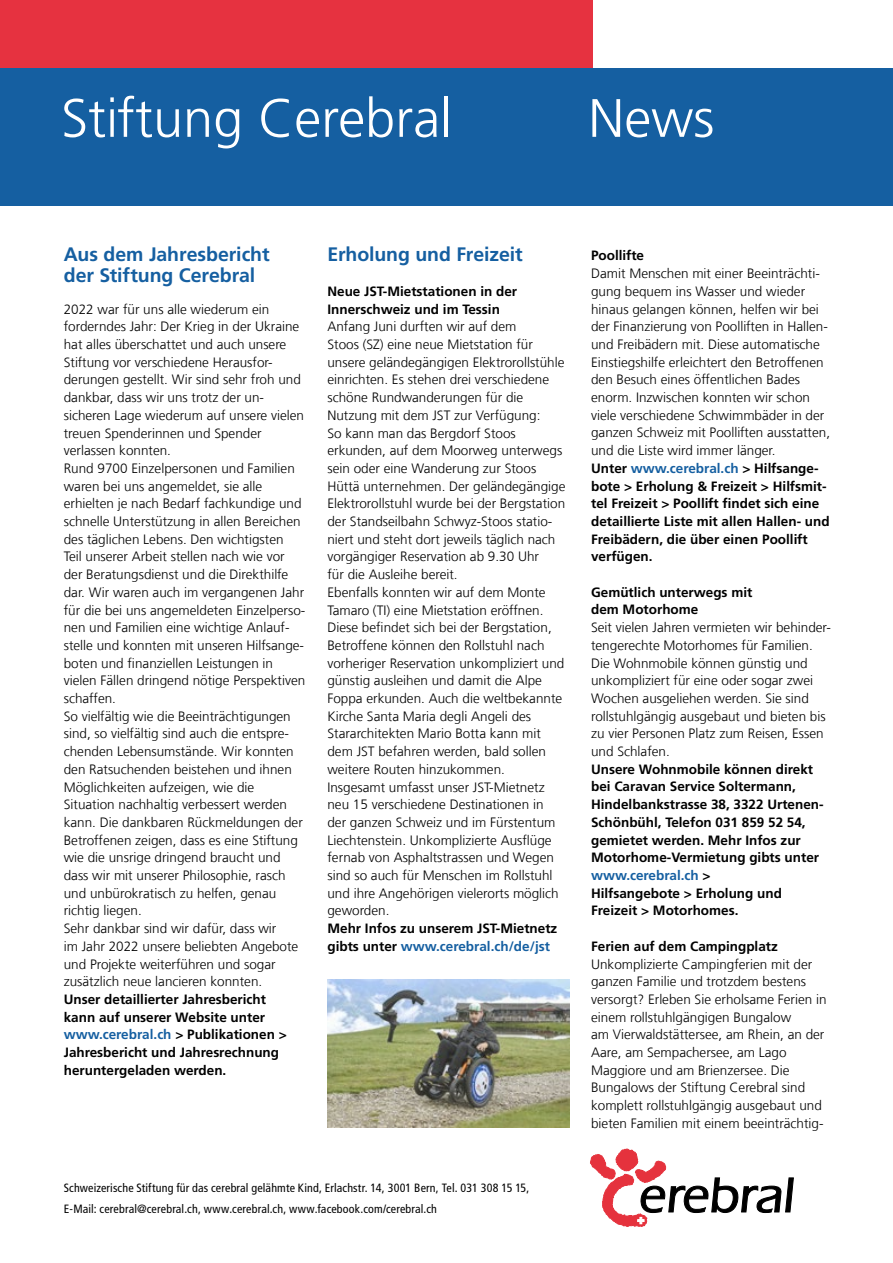
<style>
.page{position:relative;width:893px;height:1263px;background:#fff}
.page>*{position:absolute;margin:0;border:0;box-sizing:border-box;transform-origin:0 0}
.t1{font:300 54px "Frutiger LT Com";color:#fff}
.t2{font:700 19.5px/21px "Frutiger LT Com";letter-spacing:-.005em;color:#155fa1}
.t3{font:300 13.5px/17.7px "Frutiger LT Com";color:#000}
.t4{font:700 13.5px/17.7px "Frutiger LT Com";color:#000}
.t5{font:condensed 12px/21px "Frutiger LT Pro";letter-spacing:.01em;color:#000}
.s1{color:#155fa1}
.s2{font-weight:700}
.s3{font-weight:700;color:#155fa1}
</style>
<div class="page">
<div style="left:0;top:0;width:592px;height:68px;background:#e63240"></div>
<div style="left:0;top:68px;width:893px;height:138px;background:#155fa1"></div>
<svg style="left:590px;top:1149px;width:204px;height:78px"></svg>
<img style="left:327px;top:979px;width:243px;height:148px">
<h1 class="t1" style="left:61px;top:87px;width:393px">Stiftung Cerebral</h1>
<h1 class="t1" style="left:588px;top:87px;width:128px">News</h1>
<h2 class="t2" style="left:64px;top:243px;width:207px">Aus dem Jahresbericht der Stiftung Cerebral</h2>
<p class="t3" style="left:64px;top:300px;width:243px">2022 war für uns alle wiederum ein forderndes Jahr: Der Krieg in der Ukraine hat alles überschattet und auch unsere Stiftung vor verschiedene Herausfor&shy;derungen gestellt. Wir sind sehr froh und dankbar, dass wir uns trotz der un--- sicheren Lage wiederum auf unsere vielen treuen Spenderinnen und Spender verlassen konnten.<br>Rund 9700 Einzelpersonen und Familien waren bei uns angemeldet, sie alle erhielten je nach Bedarf fachkundige und schnelle Unterstützung in allen Bereichen des täglichen Lebens. Den wichtigsten<br>Teil unserer Arbeit stellen nach wie vor der Beratungsdienst und die Direkthilfe dar. Wir waren auch im vergangenen Jahr für die bei uns angemeldeten Einzelperso&shy;nen und Familien eine wichtige Anlauf&shy;stelle und konnten mit unseren Hilfsange&shy;boten und finanziellen Leistungen in vielen Fällen dringend nötige Perspektiven schaffen.<br>So vielfältig wie die Beeinträchtigungen sind, so vielfältig sind auch die entspre&shy;chenden Lebensumstände. Wir konnten den Ratsuchenden beistehen und ihnen Möglichkeiten aufzeigen, wie die Situation nachhaltig verbessert werden kann. Die dankbaren Rückmeldungen der Betroffenen zeigen, dass es eine Stiftung wie die unsrige dringend braucht und dass wir mit unserer Philosophie, rasch und unbürokratisch zu helfen, genau richtig liegen.<br>Sehr dankbar sind wir dafür, dass wir<br>im Jahr 2022 unsere beliebten Angebote und Projekte weiterführen und sogar zusätzlich neue lancieren konnten.</p>
<p class="t4" style="left:64px;top:990px;width:225px">Unser detaillierter Jahresbericht kann auf unserer Website unter <span class="s1">www.cerebral.ch</span> &gt; Publikationen &gt;<br>Jahresbericht und Jahresrechnung heruntergeladen werden.</p>
<h2 class="t2" style="left:327px;top:243px;width:197px">Erholung und Freizeit</h2>
<p class="t4" style="left:327px;top:282px;width:191px">Neue JST-Mietstationen in der<br>Innerschweiz und im Tessin</p>
<p class="t3" style="left:327px;top:318px;width:240px">Anfang Juni durften wir auf dem<br>Stoos (SZ) eine neue Mietstation für unsere geländegängigen Elektrorollstühle einrichten. Es stehen drei verschiedene schöne Rundwanderungen für die Nutzung mit dem JST zur Verfügung:<br>So kann man das Bergdorf Stoos erkunden, auf dem Moorweg unterwegs sein oder eine Wanderung zur Stoos Hüttä unternehmen. Der geländegängige Elektrorollstuhl wurde bei der Bergstation der Standseilbahn Schwyz-Stoos statio&shy;niert und steht dort jeweils täglich nach vorgängiger Reservation ab 9.30 Uhr<br>für die Ausleihe bereit.<br>Ebenfalls konnten wir auf dem Monte Tamaro (TI) eine Mietstation eröffnen.<br>Diese befindet sich bei der Bergstation, Betroffene können den Rollstuhl nach vorheriger Reservation unkompliziert und günstig ausleihen und damit die Alpe Foppa erkunden. Auch die weltbekannte Kirche Santa Maria degli Angeli des Stararchitekten Mario Botta kann mit dem JST befahren werden, bald sollen weitere Routen hinzukommen.<br>Insgesamt umfasst unser JST-Mietnetz neu 15 verschiedene Destinationen in der ganzen Schweiz und im Fürstentum Liechtenstein. Unkomplizierte Ausflüge fernab von Asphaltstrassen und Wegen sind so auch für Menschen im Rollstuhl und ihre Angehörigen vielerorts möglich geworden.</p>
<p class="t4" style="left:327px;top:920px;width:231px">Mehr Infos zu unserem JST-Mietnetz gibts unter <span class="s1">www.cerebral.ch/de/jst</span></p>
<p class="t5" style="left:64px;top:1177px;width:467px">Schweizerische Stiftung für das cerebral gelähmte Kind, Erlachstr. 14, 3001 Bern, Tel. 031 308 15 15,<br>E-Mail: cerebral@cerebral.ch, www.cerebral.ch, www.facebook.com/cerebral.ch</p>
<p class="t4" style="left:591px;top:247px;width:55px">Poollifte</p>
<p class="t3" style="left:591px;top:265px;width:241px">Damit Menschen mit einer Beeinträchti&shy;gung bequem ins Wasser und wieder hinaus gelangen können, helfen wir bei der Finanzierung von Poolliften in Hallen&shy;und Freibädern mit. Diese automatische Einstiegshilfe erleichtert den Betroffenen den Besuch eines öffentlichen Bades enorm. Inzwischen konnten wir schon viele verschiedene Schwimmbäder in der ganzen Schweiz mit Poolliften ausstatten, und die Liste wird immer länger.<br><span class="s2">Unter</span> <span class="s3">www.cerebral.ch</span> <span class="s2">&gt; Hilfsange&shy;bote &gt; Erholung &amp; Freizeit &gt; Hilfsmit&shy;tel Freizeit &gt; Poollift findet sich eine detaillierte Liste mit allen Hallen- und Freibädern, die über einen Poollift verfügen.</span></p>
<p class="t4" style="left:591px;top:583px;width:163px">Gemütlich unterwegs mit dem Motorhome</p>
<p class="t3" style="left:591px;top:619px;width:241px">Seit vielen Jahren vermieten wir behinder&shy;tengerechte Motorhomes für Familien.<br>Die Wohnmobile können günstig und unkompliziert für eine oder sogar zwei Wochen ausgeliehen werden. Sie sind rollstuhlgängig ausgebaut und bieten bis zu vier Personen Platz zum Reisen, Essen und Schlafen.</p>
<p class="t4" style="left:591px;top:760px;width:234px">Unsere Wohnmobile können direkt bei Caravan Service Soltermann,<br>Hindelbankstrasse 38, 3322 Urtenen-<br>Schönbühl, Telefon 031 859 52 54, gemietet werden. Mehr Infos zur<br>Motorhome-Vermietung gibts unter <span class="s1">www.cerebral.ch</span> &gt;<br>Hilfsangebote &gt; Erholung und<br>Freizeit &gt; Motorhomes.</p>
<p class="t4" style="left:591px;top:937px;width:188px">Ferien auf dem Campingplatz</p>
<p class="t3" style="left:591px;top:955px;width:237px">Unkomplizierte Campingferien mit der ganzen Familie und trotzdem bestens versorgt? Erleben Sie erholsame Ferien in einem rollstuhlgängigen Bungalow<br>am Vierwaldstättersee, am Rhein, an der Aare, am Sempachersee, am Lago Maggiore und am Brienzersee. Die Bungalows der Stiftung Cerebral sind komplett rollstuhlgängig ausgebaut und bieten Familien mit einem beeinträchtig-</p>
</div>
